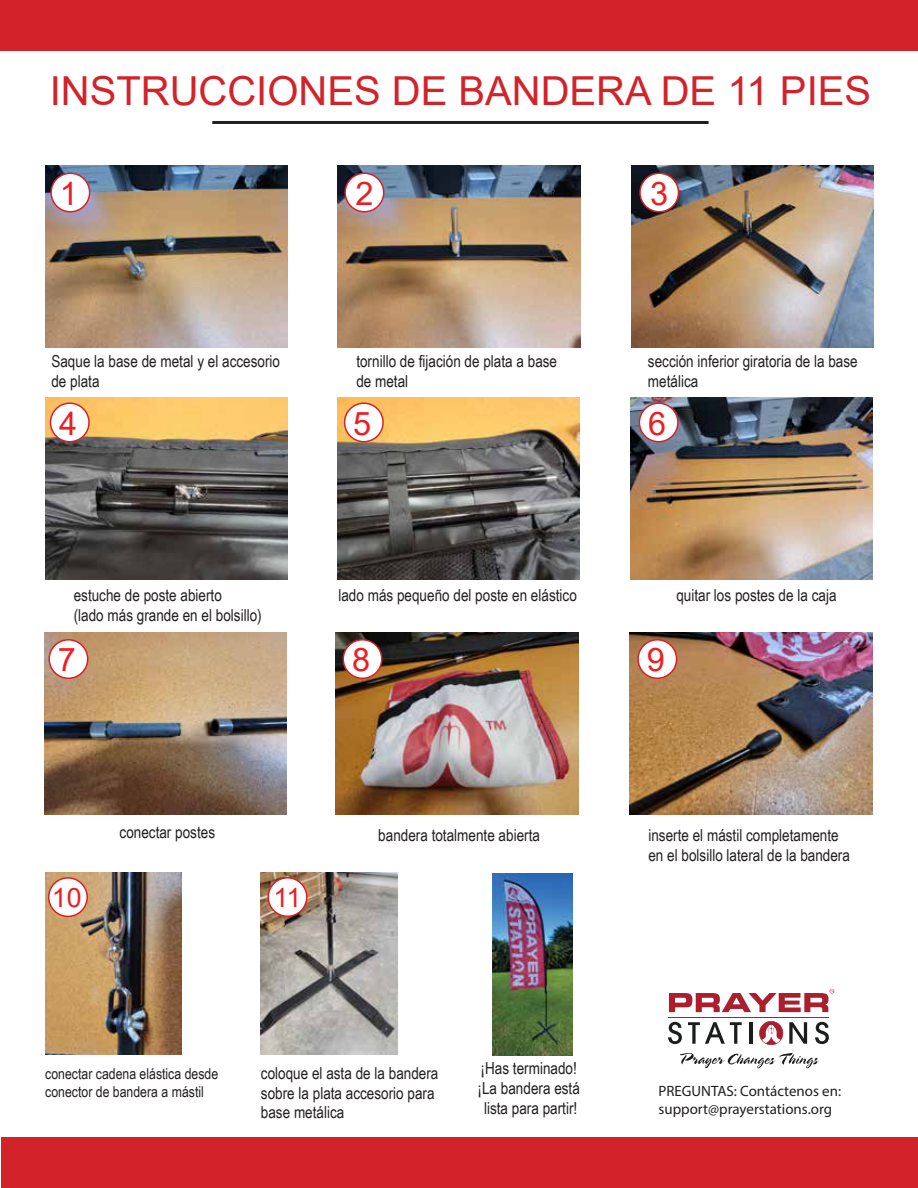
<style>
.page{position:relative;width:918px;height:1188px;background:#fff}
.page>*{position:absolute;margin:0;border:0;box-sizing:border-box;transform-origin:0 0}
.t1{font:40.05px "Arial";color:#d2232a}
.t2{font:32.4px "Arial";color:#ed1d24}
.t3{font:26.7px "Arial";color:#ed1d24}
.t4{font:16.5px/19.8px "Arial Narrow";color:#231f20}
.t5{font:15px/18px "Arial Narrow";color:#231f20}
.t6{font:15px/18px "Myriad Pro";color:#231f20}
</style>
<div class="page">
<hr style="left:212px;top:121px;width:497px;height:3px;background:#231f20">
<img style="left:45px;top:166px;width:243px;height:182px">
<img style="left:338px;top:166px;width:242px;height:182px">
<img style="left:632px;top:166px;width:242px;height:182px">
<img style="left:631px;top:398px;width:242px;height:182px">
<img style="left:44px;top:633px;width:242px;height:182px">
<img style="left:336px;top:633px;width:242px;height:182px">
<img style="left:630px;top:633px;width:242px;height:182px">
<img style="left:45px;top:873px;width:137px;height:181px">
<img style="left:261px;top:872px;width:136px;height:182px">
<img style="left:45px;top:398px;width:242px;height:182px">
<img style="left:338px;top:398px;width:242px;height:182px">
<div style="left:51px;top:173px;width:39px;height:39px;background:#fff;border-radius:50%"></div>
<div style="left:50px;top:173px;width:40px;height:40px;border:2px solid #db1f26;border-radius:50%"></div>
<div style="left:345px;top:173px;width:39px;height:39px;background:#fff;border-radius:50%"></div>
<div style="left:344px;top:173px;width:40px;height:40px;border:2px solid #db1f26;border-radius:50%"></div>
<div style="left:640px;top:173px;width:39px;height:39px;background:#fff;border-radius:50%"></div>
<div style="left:639px;top:173px;width:40px;height:40px;border:2px solid #db1f26;border-radius:50%"></div>
<div style="left:51px;top:403px;width:38px;height:39px;background:#fff;border-radius:50%"></div>
<div style="left:50px;top:402px;width:40px;height:40px;border:2px solid #db1f26;border-radius:50%"></div>
<div style="left:345px;top:403px;width:38px;height:39px;background:#fff;border-radius:50%"></div>
<div style="left:344px;top:402px;width:40px;height:40px;border:2px solid #db1f26;border-radius:50%"></div>
<div style="left:639px;top:403px;width:39px;height:39px;background:#fff;border-radius:50%"></div>
<div style="left:639px;top:402px;width:40px;height:40px;border:2px solid #db1f26;border-radius:50%"></div>
<div style="left:49px;top:640px;width:39px;height:38px;background:#fff;border-radius:50%"></div>
<div style="left:48px;top:639px;width:40px;height:40px;border:2px solid #db1f26;border-radius:50%"></div>
<div style="left:343px;top:640px;width:39px;height:38px;background:#fff;border-radius:50%"></div>
<div style="left:343px;top:639px;width:40px;height:40px;border:2px solid #db1f26;border-radius:50%"></div>
<div style="left:638px;top:640px;width:39px;height:38px;background:#fff;border-radius:50%"></div>
<div style="left:637px;top:639px;width:40px;height:40px;border:2px solid #db1f26;border-radius:50%"></div>
<div style="left:49px;top:878px;width:38px;height:38px;background:#fff;border-radius:50%"></div>
<div style="left:48px;top:877px;width:40px;height:40px;border:2px solid #db1f26;border-radius:50%"></div>
<div style="left:268px;top:878px;width:39px;height:38px;background:#fff;border-radius:50%"></div>
<div style="left:268px;top:877px;width:39px;height:40px;border:2px solid #db1f26;border-radius:50%"></div>
<img style="left:492px;top:873px;width:81px;height:182px">
<svg style="left:668px;top:1022px;width:14px;height:22px"></svg>
<svg style="left:688px;top:1022px;width:54px;height:22px"></svg>
<hr style="left:749px;top:1022px;width:4px;height:22px;background:#1b1c1c">
<svg style="left:789px;top:1022px;width:18px;height:22px"></svg>
<svg style="left:815px;top:1022px;width:14px;height:22px"></svg>
<svg style="left:759px;top:1021px;width:24px;height:24px"></svg>
<hr style="left:668px;top:1017px;width:160px;height:1px;background:#aa1e2e">
<svg style="left:680px;top:1053px;width:139px;height:15px"></svg>
<svg style="left:669px;top:989px;width:165px;height:23px"></svg>
<div style="left:0;top:0;width:918px;height:51px;background:#d2232a"></div>
<div style="left:1px;top:1137px;width:917px;height:51px;background:#d2232a"></div>
<h1 class="t1" style="left:50px;top:64px;width:823px">INSTRUCCIONES DE BANDERA DE 11 PIES</h1>
<h2 class="t2" style="left:60px;top:171px;width:20px">1</h2>
<h2 class="t2" style="left:355px;top:171px;width:20px">2</h2>
<h2 class="t2" style="left:650px;top:171px;width:20px">3</h2>
<p class="t4" style="left:51px;top:351px;width:230px">Saque la base de metal y el accesorio de plata</p>
<p class="t4" style="left:356px;top:351px;width:202px">tornillo de fijación de plata a base de metal</p>
<p class="t4" style="left:648px;top:351px;width:211px">sección inferior giratoria de la base metálica</p>
<h2 class="t2" style="left:59px;top:401px;width:20px">4</h2>
<h2 class="t2" style="left:353px;top:401px;width:20px">5</h2>
<h2 class="t2" style="left:648px;top:401px;width:20px">6</h2>
<p class="t4" style="left:74px;top:585px;width:190px">estuche de poste abierto<br>(lado más grande en el bolsillo)</p>
<p class="t4" style="left:338px;top:585px;width:240px">lado más pequeño del poste en elástico</p>
<p class="t4" style="left:676px;top:585px;width:162px">quitar los postes de la caja</p>
<h2 class="t2" style="left:58px;top:637px;width:20px">7</h2>
<h2 class="t2" style="left:352px;top:637px;width:20px">8</h2>
<h2 class="t2" style="left:647px;top:637px;width:20px">9</h2>
<p class="t4" style="left:120px;top:822px;width:97px">conectar postes</p>
<h3 class="t3" style="left:52px;top:879px;width:31px">10</h3>
<h3 class="t3" style="left:274px;top:879px;width:29px">11</h3>
<p class="t4" style="left:378px;top:825px;width:163px">bandera totalmente abierta</p>
<p class="t5" style="left:45px;top:1064px;width:174px">conectar cadena elástica desde conector de bandera a mástil</p>
<p class="t4" style="left:261px;top:1062px;width:179px">coloque el asta de la bandera sobre la plata accesorio para base metálica</p>
<p class="t4" style="left:478px;top:1058px;width:104px;text-align:center">¡Has terminado! ¡La bandera está lista para partir!</p>
<p class="t4" style="left:648px;top:825px;width:203px">inserte el mástil completamente en el bolsillo lateral de la bandera</p>
<p class="t6" style="left:659px;top:1081px;width:184px">PREGUNTAS: Contáctenos en: support@prayerstations.org</p>
</div>
